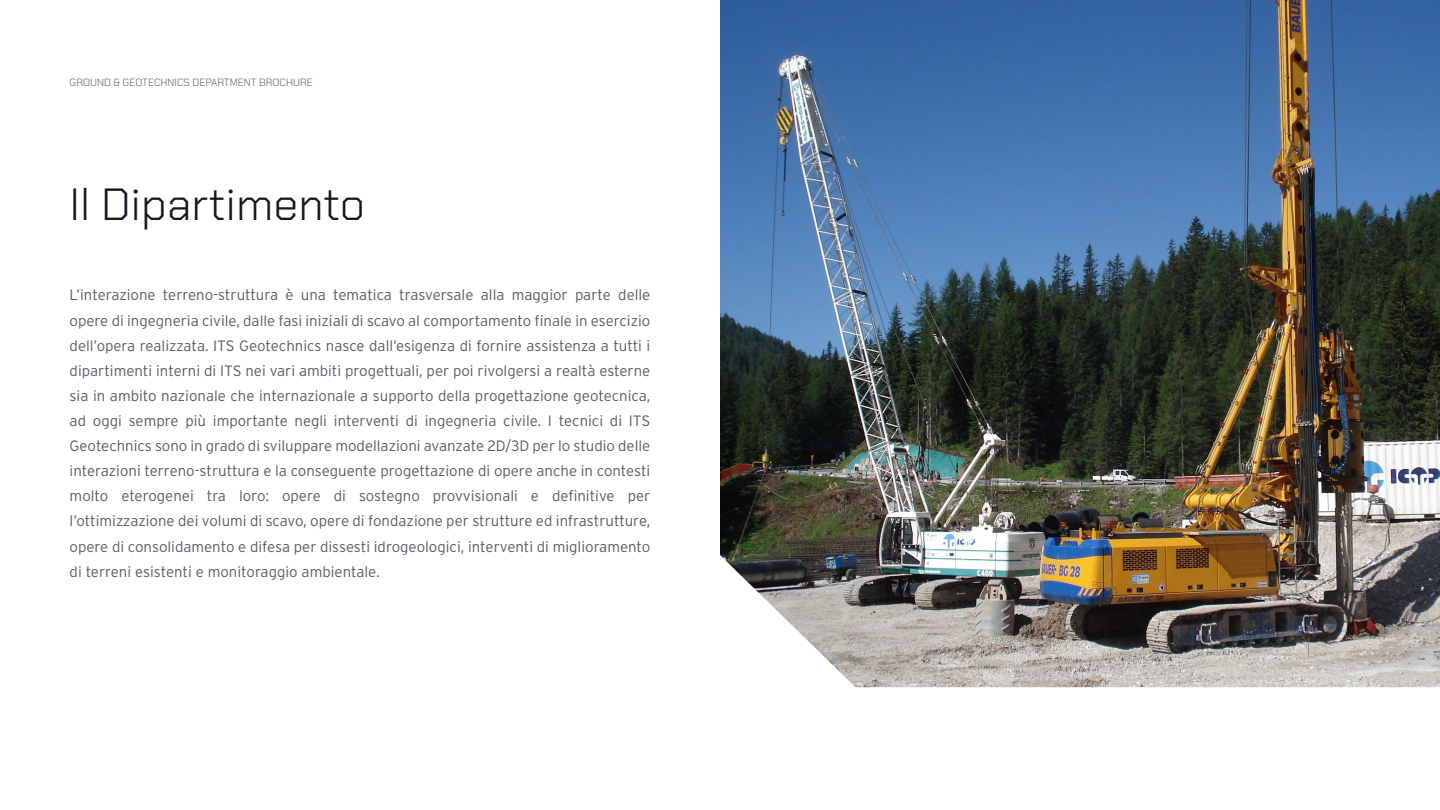
<style>
.page{position:relative;width:1440px;height:810px;background:#fff}
.page>*{position:absolute;margin:0;border:0;box-sizing:border-box;transform-origin:0 0}
.t1{font:300 45px "Chakra Petch";color:#101820}
.t2{font:300 15px/25.1px "Interstate";color:#585d63;text-align:justify}
.t3{font:300 10.5px "Chakra Petch";color:#585d63}
</style>
<div class="page">
<img style="left:720px;top:0;width:720px;height:687px">
<p class="t3" style="left:70px;top:76px;width:245px">GROUND &amp; GEOTECHNICS DEPARTMENT BROCHURE</p>
<h1 class="t1" style="left:70px;top:178px;width:297px">Il Dipartimento</h1>
<p class="t2" style="left:70px;top:282px;width:582px">L’interazione terreno-struttura è una tematica trasversale alla maggior parte delle opere di ingegneria civile, dalle fasi iniziali di scavo al comportamento finale in esercizio dell’opera realizzata. ITS Geotechnics nasce dall’esigenza di fornire assistenza a tutti i dipartimenti interni di ITS nei vari ambiti progettuali, per poi rivolgersi a realtà esterne sia in ambito nazionale che internazionale a supporto della progettazione geotecnica, ad oggi sempre più importante negli interventi di ingegneria civile. I tecnici di ITS Geotechnics sono in grado di sviluppare modellazioni avanzate 2D/3D per lo studio delle interazioni terreno-struttura e la conseguente progettazione di opere anche in contesti molto eterogenei tra loro: opere di sostegno provvisionali e definitive per l’ottimizzazione dei volumi di scavo, opere di fondazione per strutture ed infrastrutture, opere di consolidamento e difesa per dissesti idrogeologici, interventi di miglioramento di terreni esistenti e monitoraggio ambientale.</p>
</div>
